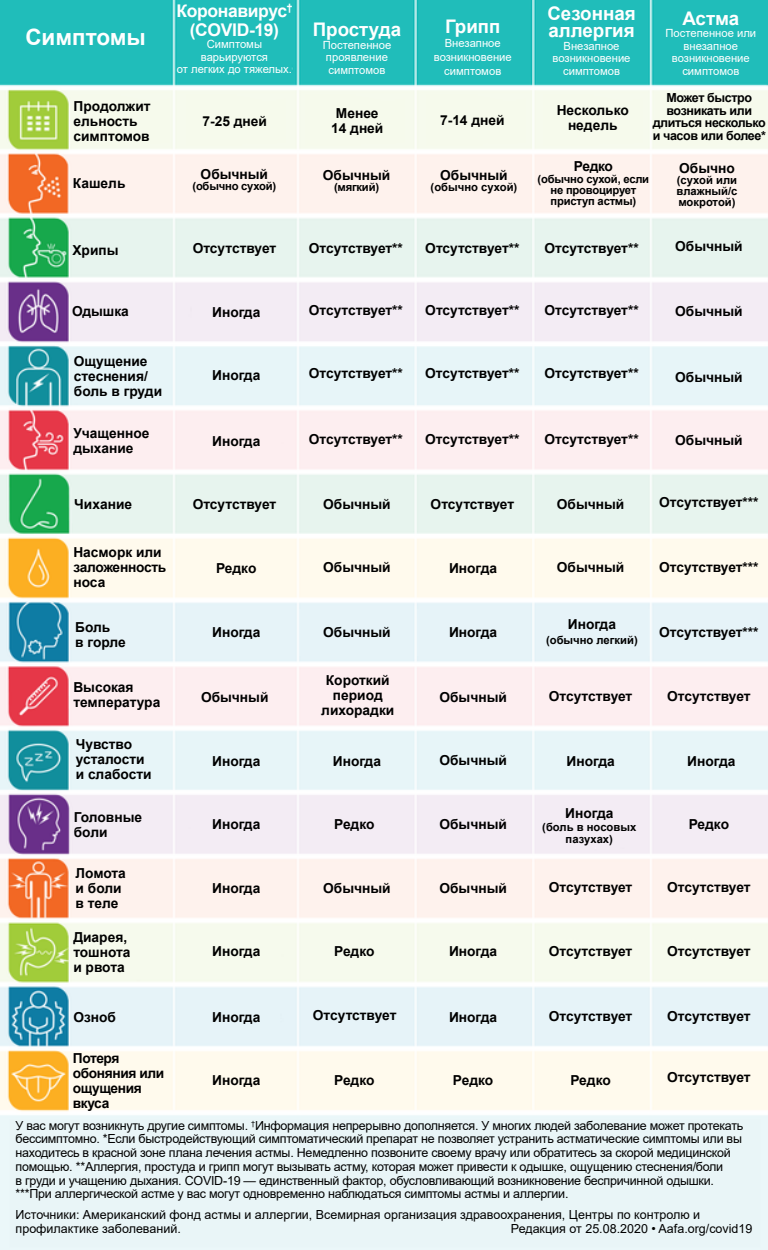
<style>
.page{position:relative;width:768px;height:1250px;background:#fff}
.page>*{position:absolute;margin:0;border:0;box-sizing:border-box;transform-origin:0 0}
.t1{font:700 22.5px "Arial";color:#fff}
.t2{font:700 18.75px/17.5px "Arial";color:#fff}
.t3{font:700 17.5px/18.8px "Arial";letter-spacing:-.02em;color:#fff;text-align:center}
.t4{font:700 13.75px/15px "Arial";color:#000}
.t5{font:700 13.75px/15px "Arial";letter-spacing:-.03em;color:#000}
.t6{font:12.5px/13.8px "Arial";letter-spacing:-.02em;color:#000}
.t7{font:12.5px/13.8px "Arial";color:#000}
.t8{font:700 12.5px/12.5px "Arial";letter-spacing:-.03em;color:#000;text-align:center}
.t9{font:11.25px/12.5px "Arial";color:#fff;text-align:center}
.t10{font:700 11.25px/11.2px "Arial";letter-spacing:-.015em;color:#000;text-align:center}
</style>
<div class="page">
<img style="left:0;top:0;width:768px;height:1250px">
<h1 class="t1" style="left:25px;top:21px;width:122px">Симптомы</h1>
<p class="t4" style="left:73px;top:99px;width:78px">Продолжит ельность симптомов</p>
<p class="t4" style="left:73px;top:176px;width:54px">Кашель</p>
<p class="t4" style="left:72px;top:243px;width:48px">Хрипы</p>
<p class="t3" style="left:176px;top:2px;width:117px">Коронавирус<sup>† </sup>(COVID-19)</p>
<p class="t9" style="left:177px;top:38px;width:117px">Симптомы варьируются<br>от легких до тяжелых.</p>
<h2 class="t2" style="left:313px;top:21px;width:90px">Простуда</h2>
<p class="t9" style="left:323px;top:38px;width:70px;text-align:left">Постепенное проявление симптомов</p>
<h2 class="t2" style="left:445px;top:18px;width:57px">Грипп</h2>
<p class="t9" style="left:434px;top:36px;width:79px;line-height:13.8px">Внезапное возникновение симптомов</p>
<h2 class="t2" style="left:547px;top:5px;width:90px">Сезонная аллергия</h2>
<p class="t9" style="left:552px;top:39px;width:79px">Внезапное возникновение симптомов</p>
<h2 class="t2" style="left:682px;top:10px;width:58px">Астма</h2>
<p class="t9" style="left:665px;top:27px;width:92px">Постепенное или внезапное возникновение симптомов</p>
<p class="t4" style="left:202px;top:114px;width:66px">7-25 дней</p>
<p class="t4" style="left:331px;top:106px;width:54px;text-align:center">Менее<br>14 дней</p>
<p class="t4" style="left:440px;top:113px;width:66px">7-14 дней</p>
<p class="t4" style="left:556px;top:102px;width:74px;text-align:center">Несколько недель</p>
<p class="t8" style="left:652px;top:92px;width:115px">Может быстро возникать или длиться несколько и часов или более*</p>
<p class="t4" style="left:201px;top:167px;width:69px">Обычный</p>
<p class="t10" style="left:192px;top:181px;width:85px">(обычно сухой)</p>
<p class="t4" style="left:573px;top:159px;width:41px">Редко</p>
<p class="t10" style="left:537px;top:173px;width:113px">(обычно сухой, если не провоцирует приступ астмы)</p>
<p class="t4" style="left:679px;top:160px;width:57px">Обычно</p>
<p class="t10" style="left:676px;top:174px;width:62px;text-align:justify">(сухой или влажный/с мокротой)</p>
<p class="t4" style="left:323px;top:168px;width:69px">Обычный</p>
<p class="t10" style="left:334px;top:182px;width:46px">(мягкий)</p>
<p class="t4" style="left:440px;top:168px;width:69px">Обычный</p>
<p class="t10" style="left:430px;top:182px;width:88px">(обычно сухой)</p>
<p class="t4" style="left:193px;top:241px;width:85px">Отсутствует</p>
<p class="t4" style="left:309px;top:241px;width:96px">Отсутствует**</p>
<p class="t4" style="left:425px;top:241px;width:96px">Отсутствует**</p>
<p class="t4" style="left:544px;top:241px;width:96px">Отсутствует**</p>
<p class="t4" style="left:675px;top:239px;width:69px">Обычный</p>
<p class="t4" style="left:72px;top:304px;width:58px">Одышка</p>
<p class="t4" style="left:74px;top:354px;width:90px">Ощущение стеснения/ боль в груди</p>
<p class="t4" style="left:73px;top:426px;width:78px">Учащенное дыхание</p>
<p class="t4" style="left:74px;top:497px;width:59px">Чихание</p>
<p class="t4" style="left:73px;top:545px;width:94px">Насморк или заложенность носа</p>
<p class="t4" style="left:75px;top:619px;width:52px">Боль<br>в горле</p>
<p class="t4" style="left:73px;top:680px;width:88px">Высокая температура</p>
<p class="t4" style="left:76px;top:737px;width:77px">Чувство усталости и слабости</p>
<p class="t4" style="left:74px;top:810px;width:70px">Головные боли</p>
<p class="t4" style="left:76px;top:865px;width:52px">Ломота и боли в теле</p>
<p class="t4" style="left:73px;top:930px;width:59px">Диарея, тошнота и рвота</p>
<p class="t4" style="left:73px;top:1010px;width:44px">Озноб</p>
<p class="t5" style="left:73px;top:1051px;width:93px">Потеря обоняния или ощущения вкуса</p>
<p class="t4" style="left:212px;top:304px;width:50px">Иногда</p>
<p class="t4" style="left:309px;top:303px;width:96px">Отсутствует**</p>
<p class="t4" style="left:425px;top:303px;width:96px">Отсутствует**</p>
<p class="t4" style="left:544px;top:303px;width:96px">Отсутствует**</p>
<p class="t4" style="left:675px;top:304px;width:69px">Обычный</p>
<p class="t4" style="left:212px;top:368px;width:50px">Иногда</p>
<p class="t4" style="left:309px;top:366px;width:96px">Отсутствует**</p>
<p class="t4" style="left:425px;top:366px;width:96px">Отсутствует**</p>
<p class="t4" style="left:544px;top:366px;width:96px">Отсутствует**</p>
<p class="t4" style="left:675px;top:369px;width:69px">Обычный</p>
<p class="t4" style="left:212px;top:434px;width:50px">Иногда</p>
<p class="t4" style="left:309px;top:432px;width:96px">Отсутствует**</p>
<p class="t4" style="left:425px;top:432px;width:96px">Отсутствует**</p>
<p class="t4" style="left:544px;top:432px;width:96px">Отсутствует**</p>
<p class="t4" style="left:675px;top:433px;width:69px">Обычный</p>
<p class="t4" style="left:193px;top:497px;width:85px">Отсутствует</p>
<p class="t4" style="left:430px;top:497px;width:85px">Отсутствует</p>
<p class="t4" style="left:323px;top:497px;width:69px">Обычный</p>
<p class="t4" style="left:557px;top:497px;width:69px">Обычный</p>
<p class="t4" style="left:659px;top:495px;width:101px">Отсутствует***</p>
<p class="t4" style="left:216px;top:561px;width:42px">Редко</p>
<p class="t4" style="left:323px;top:560px;width:69px">Обычный</p>
<p class="t4" style="left:449px;top:561px;width:50px">Иногда</p>
<p class="t4" style="left:557px;top:560px;width:69px">Обычный</p>
<p class="t4" style="left:659px;top:560px;width:101px">Отсутствует***</p>
<p class="t4" style="left:212px;top:625px;width:50px">Иногда</p>
<p class="t4" style="left:323px;top:625px;width:69px">Обычный</p>
<p class="t4" style="left:449px;top:625px;width:50px">Иногда</p>
<p class="t4" style="left:567px;top:617px;width:50px">Иногда</p>
<p class="t10" style="left:546px;top:634px;width:93px">(обычно легкий)</p>
<p class="t4" style="left:659px;top:625px;width:101px">Отсутствует***</p>
<p class="t4" style="left:321px;top:673px;width:75px;text-align:center">Короткий период лихорадки</p>
<p class="t4" style="left:201px;top:690px;width:69px">Обычный</p>
<p class="t4" style="left:439px;top:690px;width:69px">Обычный</p>
<p class="t4" style="left:549px;top:689px;width:85px">Отсутствует</p>
<p class="t4" style="left:667px;top:689px;width:85px">Отсутствует</p>
<p class="t4" style="left:439px;top:753px;width:69px">Обычный</p>
<p class="t4" style="left:212px;top:754px;width:50px">Иногда</p>
<p class="t4" style="left:333px;top:754px;width:50px">Иногда</p>
<p class="t4" style="left:566px;top:754px;width:50px">Иногда</p>
<p class="t4" style="left:687px;top:754px;width:50px">Иногда</p>
<p class="t4" style="left:212px;top:816px;width:50px">Иногда</p>
<p class="t4" style="left:334px;top:817px;width:42px">Редко</p>
<p class="t4" style="left:439px;top:817px;width:69px">Обычный</p>
<p class="t4" style="left:565px;top:806px;width:50px">Иногда</p>
<p class="t10" style="left:542px;top:821px;width:95px;line-height:12.5px">(боль в носовых пазухах)</p>
<p class="t4" style="left:688px;top:816px;width:42px">Редко</p>
<p class="t4" style="left:212px;top:880px;width:50px">Иногда</p>
<p class="t4" style="left:323px;top:881px;width:69px">Обычный</p>
<p class="t4" style="left:439px;top:881px;width:69px">Обычный</p>
<p class="t4" style="left:549px;top:880px;width:85px">Отсутствует</p>
<p class="t4" style="left:667px;top:880px;width:85px">Отсутствует</p>
<p class="t4" style="left:212px;top:944px;width:50px">Иногда</p>
<p class="t4" style="left:334px;top:944px;width:42px">Редко</p>
<p class="t4" style="left:449px;top:944px;width:50px">Иногда</p>
<p class="t4" style="left:549px;top:944px;width:85px">Отсутствует</p>
<p class="t4" style="left:667px;top:944px;width:85px">Отсутствует</p>
<p class="t4" style="left:212px;top:1010px;width:50px">Иногда</p>
<p class="t4" style="left:313px;top:1008px;width:85px">Отсутствует</p>
<p class="t4" style="left:449px;top:1010px;width:50px">Иногда</p>
<p class="t4" style="left:549px;top:1008px;width:85px">Отсутствует</p>
<p class="t4" style="left:667px;top:1008px;width:85px">Отсутствует</p>
<p class="t4" style="left:212px;top:1073px;width:50px">Иногда</p>
<p class="t4" style="left:334px;top:1073px;width:42px">Редко</p>
<p class="t4" style="left:453px;top:1073px;width:42px">Редко</p>
<p class="t4" style="left:570px;top:1073px;width:42px">Редко</p>
<p class="t4" style="left:667px;top:1069px;width:85px">Отсутствует</p>
<p class="t6" style="left:16px;top:1118px;width:729px">У вас могут возникнуть другие симптомы. <sup>†</sup>Информация непрерывно дополняется. У многих людей заболевание может протекать бессимптомно. *Если быстродействующий симптоматический препарат не позволяет устранить астматические симптомы или вы находитесь в красной зоне плана лечения астмы. Немедленно позвоните своему врачу или обратитесь за скорой медицинской помощью. **Аллергия, простуда и грипп могут вызывать астму, которая может привести к одышке, ощущению стеснения/боли<br>в груди и учащению дыхания. COVID-19 — единственный фактор, обусловливающий возникновение беспричинной одышки. ***При аллергической астме у вас могут одновременно наблюдаться симптомы астмы и аллергии.</p>
<p class="t7" style="left:16px;top:1208px;width:686px">Источники: Американский фонд астмы и аллергии, Всемирная организация здравоохранения, Центры по контролю и профилактике заболеваний.</p>
<p class="t7" style="left:511px;top:1222px;width:243px">Редакция от 25.08.2020 • Aafa.org/covid19</p>
</div>
